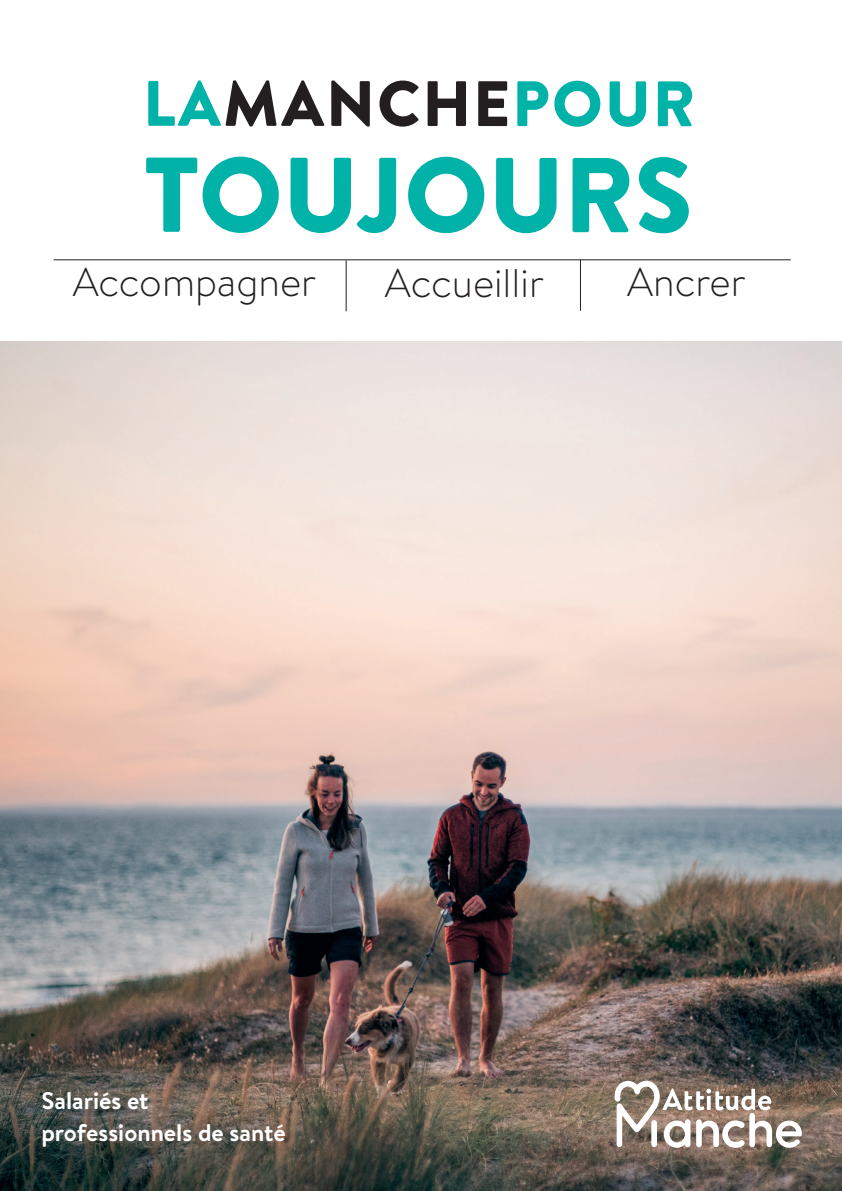
<style>
.page{position:relative;width:842px;height:1191px;background:#fff}
.page>*{position:absolute;margin:0;border:0;box-sizing:border-box;transform-origin:0 0}
.t1{font:900 106px "Brandon Text";color:#00b2a7}
.t2{font:900 64px "Brandon Text";letter-spacing:.03em;color:#00b2a7}
.t3{font:300 40px "Brandon Text";color:#231f20}
.t4{font:700 24px/32px "Brandon Text";color:#fff}
.s1{color:#231f20}
</style>
<div class="page">
<img style="left:0;top:341px;width:842px;height:850px">
<hr style="left:54px;top:259px;width:737px;height:1px;background:#231f20">
<hr style="left:346px;top:260px;width:1px;height:51px;background:#231f20">
<hr style="left:580px;top:260px;width:1px;height:51px;background:#231f20">
<svg style="left:614px;top:1079px;width:188px;height:68px"></svg>
<h2 class="t2" style="left:143px;top:59px;width:553px">LA<span class="s1">MANCHE</span>POUR</h2>
<h1 class="t1" style="left:143px;top:120px;width:551px">TOUJOURS</h1>
<h3 class="t3" style="left:73px;top:255px;width:245px">Accompagner</h3>
<h3 class="t3" style="left:385px;top:256px;width:160px">Accueillir</h3>
<h3 class="t3" style="left:627px;top:255px;width:120px">Ancrer</h3>
<p class="t4" style="left:41px;top:1084px;width:246px">Salariés et professionnels de santé</p>
</div>
